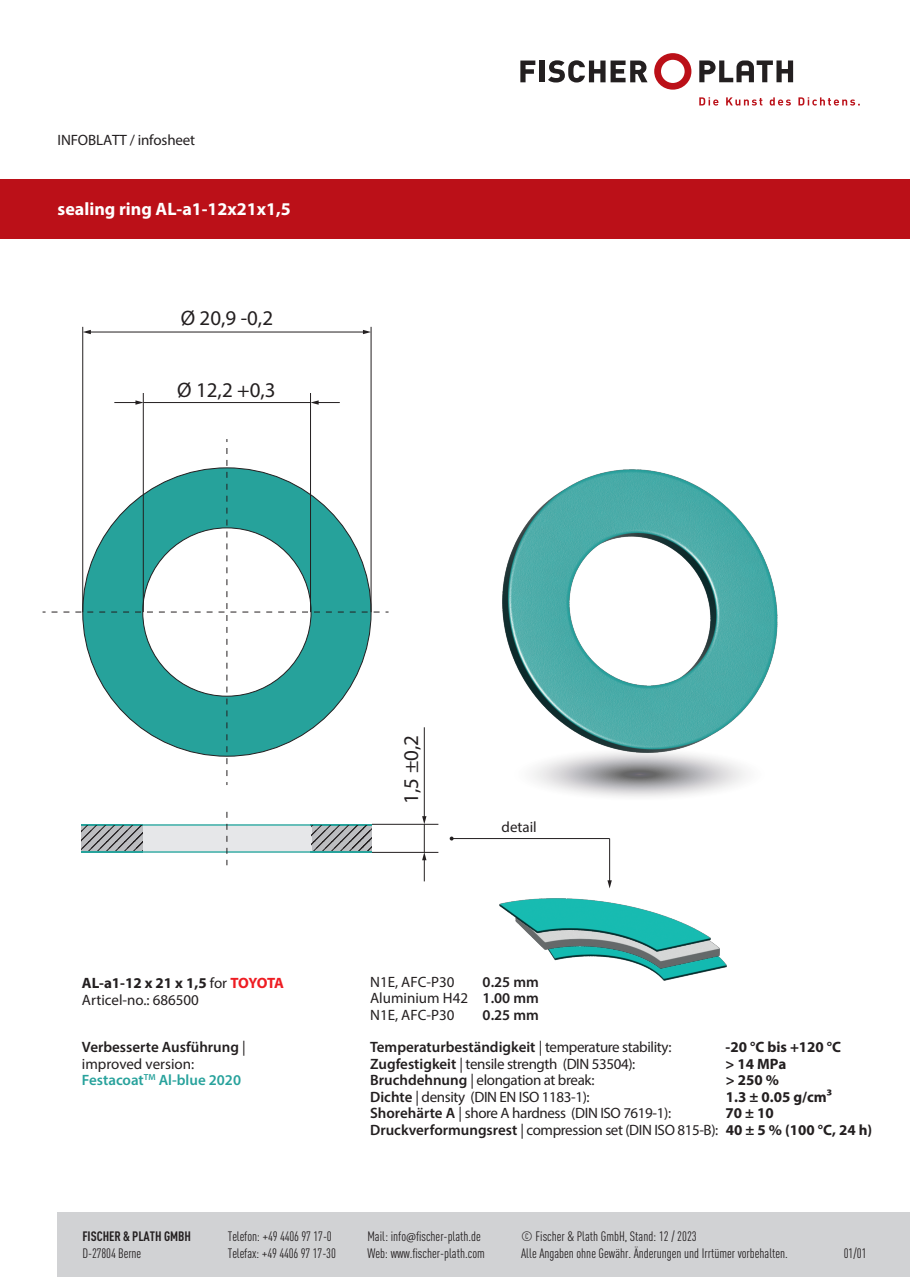
<style>
.page{position:relative;width:910px;height:1280px;background:#fff}
.page>*{position:absolute;margin:0;border:0;box-sizing:border-box;transform-origin:0 0}
.t1{font:21px "Myriad Pro";color:#231f20}
.t2{font:700 18px "Myriad Pro";color:#fff}
.t3{font:15px/16.5px "Myriad Pro";letter-spacing:-.025em;color:#231f20;text-align:justify}
.t4{font:600 15px/16.5px "Myriad Pro";color:#231f20}
.t5{font:15px/16.5px "Myriad Pro";color:#231f20}
.t6{font:700 15px "Myriad Pro";color:#231f20}
.t7{font:condensed 13.5px "DINOT";color:#231f20}
.t8{font:700 condensed 13.5px "DINOT";color:#231f20}
.s1{font-weight:700}
.s2{font-weight:700;color:#ee1d23}
.s3{font-weight:600}
.s4{font-weight:400}
.s5{color:#28a29c}
.s6{font-family:"Myriad Pro";font-stretch:normal}
</style>
<div class="page">
<img style="left:647px;top:957px;width:80px;height:23px">
<div style="left:82px;top:824px;width:61px;height:29px;background:#26a29b"></div>
<div style="left:311px;top:824px;width:61px;height:29px;background:#26a29b"></div>
<div style="left:143px;top:824px;width:168px;height:29px;background:#67beb9"></div>
<hr style="left:143px;top:393px;width:1px;height:219px;background:#231f20">
<hr style="left:82px;top:327px;width:1px;height:285px;background:#231f20">
<hr style="left:310px;top:393px;width:1px;height:219px;background:#231f20">
<hr style="left:371px;top:327px;width:1px;height:285px;background:#231f20">
<hr style="left:89px;top:332px;width:275px;height:1px;background:#231f20">
<svg style="left:83px;top:330px;width:8px;height:4px"></svg>
<svg style="left:363px;top:330px;width:8px;height:4px"></svg>
<svg style="left:114px;top:400px;width:30px;height:5px"></svg>
<svg style="left:311px;top:400px;width:29px;height:5px"></svg>
<hr style="left:424px;top:727px;width:1px;height:91px;background:#231f20">
<hr style="left:144px;top:402px;width:167px;height:1px;background:#231f20">
<hr style="left:372px;top:824px;width:66px;height:1px;background:#231f20">
<hr style="left:372px;top:852px;width:66px;height:1px;background:#231f20">
<svg style="left:422px;top:816px;width:4px;height:65px"></svg>
<div style="left:143px;top:826px;width:168px;height:25px;background:#e6e7e9"></div>
<div style="left:0;top:179px;width:910px;height:60px;background:#bb1018"></div>
<div style="left:58px;top:1213px;width:852px;height:64px;background:#d1d2d4"></div>
<svg style="left:699px;top:97px;width:161px;height:9px"></svg>
<svg style="left:699px;top:60px;width:94px;height:22px"></svg>
<svg style="left:520px;top:61px;width:15px;height:21px"></svg>
<div style="left:539px;top:61px;width:5px;height:21px;background:#231f20"></div>
<svg style="left:548px;top:60px;width:100px;height:23px"></svg>
<svg style="left:654px;top:53px;width:37px;height:37px"></svg>
<svg style="left:82px;top:826px;width:61px;height:25px;background:#9d9da0"></svg>
<svg style="left:311px;top:826px;width:61px;height:25px;background:#9c9c9f"></svg>
<svg style="left:227px;top:812px;width:1px;height:53px"></svg>
<svg style="left:467px;top:727px;width:344px;height:93px"></svg>
<img style="left:503px;top:470px;width:274px;height:282px">
<svg style="left:43px;top:448px;width:337px;height:337px"></svg>
<hr style="left:452px;top:838px;width:158px;height:1px;background:#231f20">
<svg style="left:450px;top:836px;width:4px;height:4px"></svg>
<hr style="left:609px;top:838px;width:1px;height:44px;background:#231f20">
<svg style="left:607px;top:880px;width:5px;height:8px"></svg>
<img style="left:549px;top:937px;width:171px;height:31px">
<img style="left:500px;top:899px;width:210px;height:52px">
<p class="t3" style="left:58px;top:131px;width:139px">INFOBLATT / infosheet</p>
<p class="t2" style="left:58px;top:197px;width:235px">sealing ring AL-a1-12x21x1,5</p>
<h1 class="t1" style="left:181px;top:305px;width:94px">Ø 20,9 -0,2</h1>
<h1 class="t1" style="left:177px;top:377px;width:100px">Ø 12,2 +0,3</h1>
<h1 class="t1" style="left:398px;top:804px;width:70px;rotate:-90deg">1,5 ±0,2</h1>
<p class="t3" style="left:502px;top:819px;width:37px">detail</p>
<p class="t5" style="left:82px;top:975px;width:204px"><span class="s1">AL-a1-12 x 21 x 1,5</span> for <span class="s2">TOYOTA<br></span>Articel-no.: 686500</p>
<p class="t5" style="left:370px;top:973px;width:86px">N1E, AFC-P30</p>
<p class="t3" style="left:370px;top:973px;width:170px;text-indent:112px"><span class="s3">0.25 mm </span>Aluminium H42 <span class="s3">1.00 mm </span>N1E, AFC-P30</p>
<p class="t4" style="left:370px;top:998px;width:303px;line-height:32.5px;text-indent:112px">0.25 mm<br>Temperaturbeständigkeit <span class="s4">| temperature stability:</span></p>
<p class="t4" style="left:82px;top:1039px;width:165px">Verbesserte Ausführung <span class="s4">| improved version:<br></span><span class="s5">Festacoat</span><sup>TM</sup> <span class="s5">Al-blue 2020</span></p>
<p class="t6" style="left:726px;top:1037px;width:117px">-20 °C bis +120 °C</p>
<p class="t3" style="left:370px;top:1055px;width:267px"><span class="s3">Zugfestigkeit</span> | tensile strength (DIN 53504):</p>
<p class="t6" style="left:726px;top:1054px;width:62px">&gt; 14 MPa</p>
<p class="t3" style="left:370px;top:1072px;width:226px"><span class="s3">Bruchdehnung</span> | elongation at break:</p>
<p class="t6" style="left:726px;top:1070px;width:55px">&gt; 250 %</p>
<p class="t3" style="left:370px;top:1088px;width:221px"><span class="s3">Dichte</span> | density (DIN EN ISO 1183-1):</p>
<p class="t6" style="left:726px;top:1087px;width:108px">1.3 ± 0.05 g/cm³</p>
<p class="t3" style="left:370px;top:1105px;width:302px"><span class="s3">Shorehärte A</span> | shore A hardness (DIN ISO 7619-1):</p>
<p class="t3" style="left:370px;top:1105px;width:504px;text-indent:355px"><span class="s1">70 ± 10<br></span><span class="s3">Druckverformungsrest</span> | compression set (DIN ISO 815-B): <span class="s1">40 ± 5 % (100 °C, 24 h)</span></p>
<p class="t8" style="left:82px;top:1228px;width:110px">FISCHER &amp; PLATH GMBH</p>
<p class="t7" style="left:228px;top:1229px;width:105px">Telefon: +49 4406 97 17-0</p>
<p class="t7" style="left:367px;top:1229px;width:115px">Mail: info<span class="s6">@</span>fischer-plath.de</p>
<p class="t7" style="left:521px;top:1229px;width:177px">© Fischer &amp; Plath GmbH, Stand: 12 / 2023</p>
<p class="t7" style="left:82px;top:1245px;width:60px">D-27804 Berne</p>
<p class="t7" style="left:228px;top:1245px;width:110px">Telefax: +49 4406 97 17-30</p>
<p class="t7" style="left:367px;top:1245px;width:119px">Web: www.fischer-plath.com</p>
<p class="t7" style="left:521px;top:1245px;width:268px">Alle Angaben ohne Gewähr. Änderungen und Irrtümer vorbehalten.</p>
<p class="t7" style="left:844px;top:1245px;width:24px">01/01</p>
</div>
